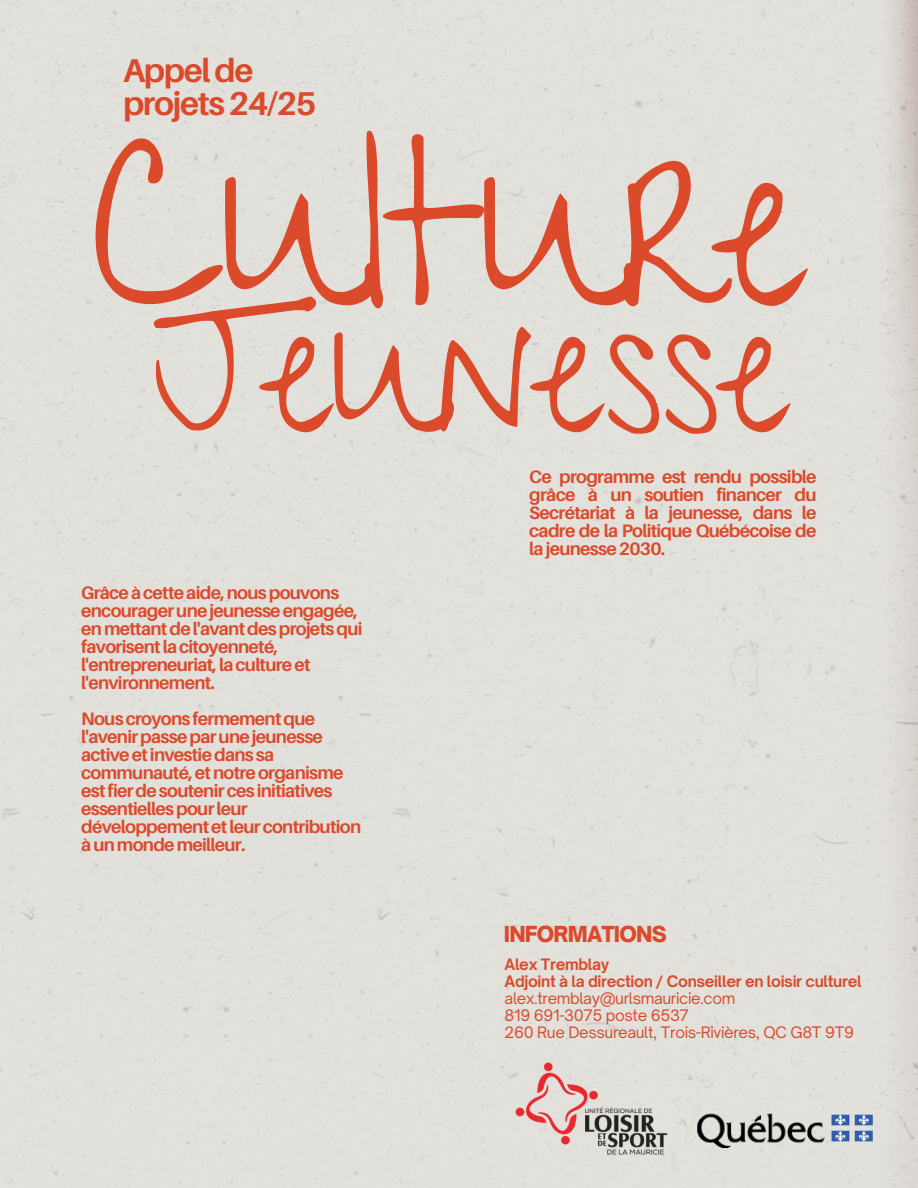
<style>
.page{position:relative;width:918px;height:1188px;background:#fff}
.page>*{position:absolute;margin:0;border:0;box-sizing:border-box;transform-origin:0 0}
.t1{font:229.95px "Give You Glory";letter-spacing:-.04em;color:#db4a2b}
.t2{font:178.2px "Give You Glory";letter-spacing:-.04em;color:#db4a2b}
.t3{font:700 33px/32.7px "Aileron";letter-spacing:-.04em;color:#db4a2b}
.t4{font:900 21.15px "Open Sauce One";letter-spacing:-.04em;color:#db4a2b}
.t5{font:700 18px/18px "Aileron";letter-spacing:-.04em;color:#db4a2b}
.t6{font:15.15px "Open Sauce One";letter-spacing:-.025em;color:#db4a2b}
.t7{font:700 15.15px "Open Sauce One";letter-spacing:-.025em;color:#db4a2b}
</style>
<div class="page">
<img style="left:679px;top:1095px;width:212px;height:64px">
<img style="left:514px;top:1061px;width:155px;height:98px">
<p class="t3" style="left:123px;top:54px;width:195px">Appelde projets24/25</p>
<h2 class="t1" style="left:91px;top:91px;width:721px">Culture</h2>
<h5 class="t2" style="left:148px;top:266px;width:646px">Jeunesse</h5>
<h5 class="t5" style="left:81px;top:583px;width:283px">Grâceàcetteaide,nouspouvons encouragerunejeunesseengagée, enmettantdel'avantdesprojetsqui favorisentlacitoyenneté, l'entrepreneuriat,lacultureet l'environnement.</h5>
<h5 class="t5" style="left:81px;top:709px;width:282px">Nouscroyonsfermementque l'avenirpasseparunejeunesse activeetinvestiedanssa communauté,etnotreorganisme estfierdesoutenircesinitiatives essentiellespourleur développementetleurcontribution àunmondemeilleur.</h5>
<h4 class="t5" style="left:529px;top:468px;width:289px;text-align:justify">Ce programme est rendu possible grâce à un soutien financer du Secrétariat à la jeunesse, dans le cadre de la Politique Québécoise de lajeunesse2030.</h4>
<p class="t4" style="left:504px;top:921px;width:164px">INFORMATIONS</p>
<p class="t7" style="left:505px;top:955px;width:106px">Alex Tremblay</p>
<p class="t7" style="left:505px;top:972px;width:358px">Adjoint à la direction / Conseiller en loisir culturel</p>
<p class="t6" style="left:505px;top:989px;width:232px">alex.tremblay@urlsmauricie.com</p>
<p class="t6" style="left:505px;top:1006px;width:186px">819 691-3075 poste 6537</p>
<p class="t6" style="left:505px;top:1023px;width:351px">260 Rue Dessureault, Trois-Rivières, QC G8T 9T9</p>
</div>
